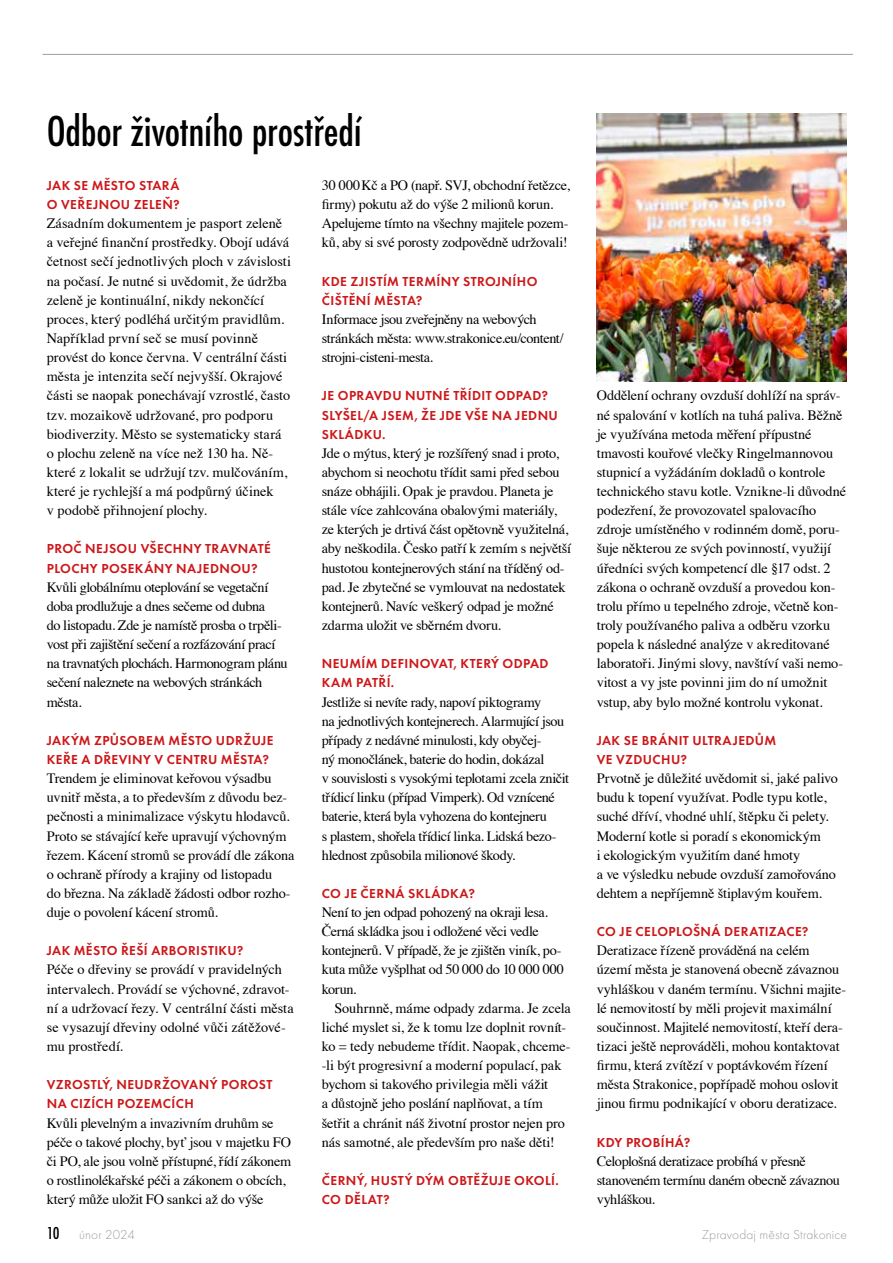
<style>
.page{position:relative;width:893px;height:1263px;background:#fff}
.page>*{position:absolute;margin:0;border:0;box-sizing:border-box;transform-origin:0 0}
.t1{font:500 condensed 45px "Futura TOT";letter-spacing:-.005em;color:#000}
.t2{font:14.25px/19.2px "Times";letter-spacing:-.01em;color:#000}
.t3{font:14.25px/19.2px "Times";letter-spacing:-.03em;color:#000}
.t4{font:600 13.5px/19.2px "Futura TOT";letter-spacing:.03em;color:#cd1719}
.t5{font:13.5px "Futura TOT Ligh";letter-spacing:.01em;color:#9d9d9c}
.s1{font-family:"Futura TOT";font-weight:500;font-stretch:condensed;font-size:18px;color:#000}
</style>
<div class="page">
<hr style="left:43px;top:54px;width:810px;height:1px;background:#9d9d9c">
<img style="left:597px;top:113px;width:249px;height:268px">
<h1 class="t1" style="left:47px;top:106px;width:316px">Odbor životního prostředí</h1>
<p class="t4" style="left:47px;top:176px;width:134px">JAK SE MĚSTO STARÁ<br>O VEŘEJNOU ZELEŇ?</p>
<p class="t2" style="left:47px;top:213px;width:246px">Zásadním dokumentem je pasport zeleně a veřejné finanční prostředky. Obojí udává četnost sečí jednotlivých ploch v závislosti na počasí. Je nutné si uvědomit, že údržba zeleně je kontinuální, nikdy nekončící proces, který podléhá určitým pravidlům.<br>Například první seč se musí povinně provést do konce června. V centrální části města je intenzita sečí nejvyšší. Okrajové části se naopak ponechávají vzrostlé, často tzv. mozaikově udržované, pro podporu biodiverzity. Město se systematicky stará o plochu zeleně na více než 130 ha. Ně&shy;které z lokalit se udržují tzv. mulčováním, které je rychlejší a má podpůrný účinek<br>v podobě přihnojení plochy.</p>
<p class="t4" style="left:47px;top:539px;width:225px">PROČ NEJSOU VŠECHNY TRAVNATÉ<br>PLOCHY POSEKÁNY NAJEDNOU?</p>
<p class="t2" style="left:47px;top:576px;width:242px">Kvůli globálnímu oteplování se vegetační doba prodlužuje a dnes sečeme od dubna<br>do listopadu. Zde je namístě prosba o trpěli&shy;vost při zajištění sečení a rozfázování prací na travnatých plochách. Harmonogram plánu sečení naleznete na webových stránkách města.</p>
<p class="t4" style="left:47px;top:731px;width:228px">JAKÝM ZPŮSOBEM MĚSTO UDRŽUJE<br>KEŘE A DŘEVINY V CENTRU MĚSTA?</p>
<p class="t2" style="left:47px;top:767px;width:249px">Trendem je eliminovat keřovou výsadbu uvnitř města, a to především z důvodu bez&shy;pečnosti a minimalizace výskytu hlodavců.<br>Proto se stávající keře upravují výchovným řezem. Kácení stromů se provádí dle zákona o ochraně přírody a krajiny od listopadu<br>do března. Na základě žádosti odbor rozho&shy;duje o povolení kácení stromů.</p>
<p class="t4" style="left:47px;top:941px;width:198px">JAK MĚSTO ŘEŠÍ ARBORISTIKU?</p>
<p class="t2" style="left:47px;top:959px;width:249px">Péče o dřeviny se provádí v pravidelných intervalech. Provádí se výchovné, zdravot&shy;ní a udržovací řezy. V centrální části města se vysazují dřeviny odolné vůči zátěžové&shy;mu prostředí.</p>
<p class="t4" style="left:47px;top:1075px;width:227px">VZROSTLÝ, NEUDRŽOVANÝ POROST<br>NA CIZÍCH POZEMCÍCH</p>
<p class="t2" style="left:47px;top:1112px;width:246px">Kvůli plevelným a invazivním druhům se péče o takové plochy, byť jsou v majetku FO či PO, ale jsou volně přístupné, řídí zákonem o rostlinolékařské péči a zákonem o obcích, který může uložit FO sankci až do výše</p>
<p class="t2" style="left:322px;top:174px;width:250px">30 000Kč a PO (např. SVJ, obchodní řetězce, firmy) pokutu až do výše 2 milionů korun.<br>Apelujeme tímto na všechny majitele pozem&shy;ků, aby si své porosty zodpovědně udržovali!</p>
<p class="t4" style="left:322px;top:271px;width:217px">KDE ZJISTÍM TERMÍNY STROJNÍHO<br>ČIŠTĚNÍ MĚSTA?</p>
<p class="t3" style="left:322px;top:308px;width:244px">Informace jsou zveřejněny na webových stránkách města: www.strakonice.eu/content/ strojni-cisteni-mesta.</p>
<p class="t4" style="left:322px;top:386px;width:238px">JE OPRAVDU NUTNÉ TŘÍDIT ODPAD?<br>SLYŠEL/A JSEM, ŽE JDE VŠE NA JEDNU<br>SKLÁDKU.</p>
<p class="t2" style="left:322px;top:442px;width:251px">Jde o mýtus, který je rozšířený snad i proto, abychom si neochotu třídit sami před sebou snáze obhájili. Opak je pravdou. Planeta je stále více zahlcována obalovými materiály, ze kterých je drtivá část opětovně využitelná, aby neškodila. Česko patří k zemím s největší hustotou kontejnerových stání na tříděný od&shy;pad. Je zbytečné se vymlouvat na nedostatek kontejnerů. Navíc veškerý odpad je možné zdarma uložit ve sběrném dvoru.</p>
<p class="t4" style="left:322px;top:654px;width:228px">NEUMÍM DEFINOVAT, KTERÝ ODPAD<br>KAM PATŘÍ.</p>
<p class="t3" style="left:322px;top:691px;width:249px">Jestliže si nevíte rady, napoví piktogramy<br>na jednotlivých kontejnerech. Alarmující jsou případy z nedávné minulosti, kdy obyčej-<br>ný monočlánek, baterie do hodin, dokázal<br>v souvislosti s vysokými teplotami zcela zničit třídicí linku (případ Vimperk). Od vznícené baterie, která byla vyhozena do kontejneru<br>s plastem, shořela třídicí linka. Lidská bezo&shy;hlednost způsobila milionové škody.</p>
<p class="t4" style="left:322px;top:884px;width:155px">CO JE ČERNÁ SKLÁDKA?</p>
<p class="t3" style="left:322px;top:901px;width:244px">Není to jen odpad pohozený na okraji lesa.<br>Černá skládka jsou i odložené věci vedle kontejnerů. V případě, že je zjištěn viník, po&shy;kuta může vyšplhat od 50 000 do 10 000 000 korun.</p>
<p class="t2" style="left:322px;top:997px;width:251px;text-indent:13px">Souhrnně, máme odpady zdarma. Je zcela liché myslet si, že k tomu lze doplnit rovnít&shy;ko = tedy nebudeme třídit. Naopak, chceme--li být progresivní a moderní populací, pak bychom si takového privilegia měli vážit<br>a důstojně jeho poslání naplňovat, a tím šetřit a chránit náš životní prostor nejen pro nás samotné, ale především pro naše děti!</p>
<p class="t4" style="left:322px;top:1171px;width:238px">ČERNÝ, HUSTÝ DÝM OBTĚŽUJE OKOLÍ.<br>CO DĚLAT?</p>
<p class="t2" style="left:597px;top:385px;width:251px">Oddělení ochrany ovzduší dohlíží na správ&shy;né spalování v kotlích na tuhá paliva. Běžně je využívána metoda měření přípustné tmavosti kouřové vlečky Ringelmannovou stupnicí a vyžádáním dokladů o kontrole technického stavu kotle. Vznikne-li důvodné podezření, že provozovatel spalovacího zdroje umístěného v rodinném domě, poru&shy;šuje některou ze svých povinností, využijí úředníci svých kompetencí dle §17 odst. 2 zákona o ochraně ovzduší a provedou kon&shy;trolu přímo u tepelného zdroje, včetně kon&shy;troly používaného paliva a odběru vzorku popela k následné analýze v akreditované laboratoři. Jinými slovy, navštíví vaši nemo&shy;vitost a vy jste povinni jim do ní umožnit vstup, aby bylo možné kontrolu vykonat.</p>
<p class="t4" style="left:597px;top:731px;width:181px">JAK SE BRÁNIT ULTRAJEDŮM<br>VE VZDUCHU?</p>
<p class="t2" style="left:597px;top:767px;width:243px">Prvotně je důležité uvědomit si, jaké palivo budu k topení využívat. Podle typu kotle, suché dříví, vhodné uhlí, štěpku či pelety.<br>Moderní kotle si poradí s ekonomickým<br>i ekologickým využitím dané hmoty<br>a ve výsledku nebude ovzduší zamořováno dehtem a nepříjemně štiplavým kouřem.</p>
<p class="t4" style="left:597px;top:922px;width:213px">CO JE CELOPLOŠNÁ DERATIZACE?</p>
<p class="t2" style="left:597px;top:940px;width:251px">Deratizace řízeně prováděná na celém území města je stanovená obecně závaznou vyhláškou v daném termínu. Všichni majite&shy;lé nemovitostí by měli projevit maximální součinnost. Majitelé nemovitostí, kteří dera&shy;tizaci ještě neprováděli, mohou kontaktovat firmu, která zvítězí v poptávkovém řízení města Strakonice, popřípadě mohou oslovit jinou firmu podnikající v oboru deratizace.</p>
<p class="t4" style="left:597px;top:1132px;width:95px">KDY PROBÍHÁ?</p>
<p class="t3" style="left:597px;top:1150px;width:245px">Celoplošná deratizace probíhá v přesně stanoveném termínu daném obecně závaznou vyhláškou.</p>
<p class="t5" style="left:47px;top:1227px;width:90px"><span class="s1">10</span> únor 2024</p>
<p class="t5" style="left:702px;top:1227px;width:147px">Zpravodaj města Strakonice</p>
</div>
